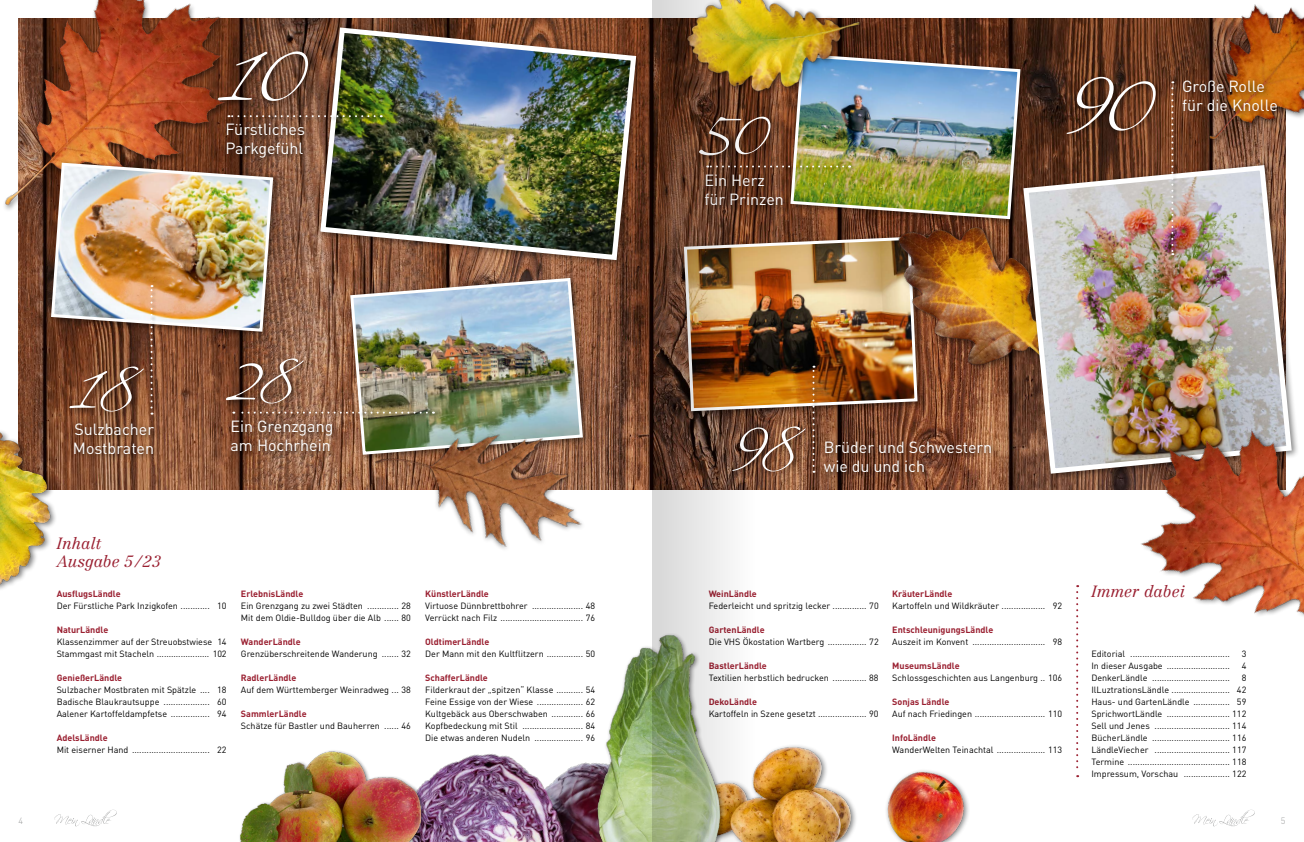
<style>
.page{position:relative;width:1304px;height:842px;background:#fff}
.page>*{position:absolute;margin:0;border:0;box-sizing:border-box;transform-origin:0 0}
.t1{font:92px "Scriptina Pro";color:#fff}
.t2{font:70px "Scriptina Pro";color:#fff}
.t3{font:16px/19.2px "DIN Pro";color:#fff}
.t4{font:italic 300 16px/18px "Centennial LT Pro";color:#9a2031}
.t5{font:9px/12px "DIN Pro";color:#000;text-align:justify}
.t6{font:700 9px "DIN Pro";color:#9a2031}
.t7{font:300 9px "DIN Pro";color:#9c9d9d}
</style>
<div class="page">
<img style="left:802px;top:746px;width:54px;height:96px">
<img style="left:18px;top:18px;width:1268px;height:471px">
<div style="left:347px;top:274px;width:244px;height:189px;background:#000;opacity:.5"></div>
<svg style="left:1076px;top:585px;width:2px;height:192px"></svg>
<div style="left:787px;top:50px;width:241px;height:177px;background:#000;opacity:.5"></div>
<div style="left:227px;top:416px;width:113px;height:43px;background:#000;opacity:.75"></div>
<div style="left:223px;top:119px;width:89px;height:46px;background:#000;opacity:.75"></div>
<div style="left:214px;top:47px;width:102px;height:62px;background:#000;opacity:.75"></div>
<img style="left:4px;top:0;width:233px;height:218px">
<div style="left:71px;top:419px;width:90px;height:43px;background:#000;opacity:.75"></div>
<img style="left:49px;top:161px;width:536px;height:295px">
<div style="left:317px;top:24px;width:327px;height:244px;background:#000;opacity:.5"></div>
<img style="left:318px;top:25px;width:321px;height:238px">
<div style="left:227px;top:114px;width:160px;height:8px;background:#000;opacity:.43"></div>
<svg style="left:228px;top:115px;width:147px;height:2px"></svg>
<img style="left:802px;top:52px;width:220px;height:169px">
<img style="left:885px;top:209px;width:135px;height:184px">
<img style="left:802px;top:10px;width:66px;height:87px">
<img style="left:0;top:406px;width:57px;height:184px">
<img style="left:362px;top:428px;width:224px;height:121px">
<img style="left:1199px;top:4px;width:105px;height:145px">
<img style="left:436px;top:754px;width:146px;height:88px">
<img style="left:582px;top:646px;width:70px;height:196px">
<div style="left:1020px;top:161px;width:279px;height:320px;background:#000;opacity:.5"></div>
<img style="left:1021px;top:162px;width:273px;height:314px">
<div style="left:1171px;top:81px;width:7px;height:179px;background:#000;opacity:.43"></div>
<svg style="left:1171px;top:81px;width:2px;height:174px"></svg>
<div style="left:1179px;top:76px;width:106px;height:43px;background:#000;opacity:.75"></div>
<div style="left:1063px;top:73px;width:100px;height:69px;background:#000;opacity:.75"></div>
<img style="left:1129px;top:420px;width:175px;height:196px">
<div style="left:820px;top:437px;width:179px;height:43px;background:#000;opacity:.75"></div>
<div style="left:812px;top:365px;width:7px;height:113px;background:#000;opacity:.43"></div>
<img style="left:802px;top:235px;width:117px;height:238px">
<img style="left:239px;top:750px;width:197px;height:92px">
<img style="left:886px;top:770px;width:83px;height:72px">
<svg style="left:1192px;top:810px;width:63px;height:17px"></svg>
<svg style="left:54px;top:810px;width:63px;height:17px"></svg>
<img style="left:652px;top:0;width:150px;height:842px">
<h1 class="t1" style="left:222px;top:14px;width:81px">10</h1>
<h3 class="t3" style="left:225px;top:118px;width:81px">Fürstliches<br>Parkgefühl</h3>
<h2 class="t2" style="left:73px;top:342px;width:62px">18</h2>
<h3 class="t3" style="left:73px;top:418px;width:83px">Sulzbacher<br>Mostbraten</h3>
<h2 class="t2" style="left:226px;top:334px;width:69px">28</h2>
<h3 class="t3" style="left:231px;top:416px;width:104px">Ein Grenzgang am Hochrhein</h3>
<h3 class="t4" style="left:57px;top:534px;width:106px">Inhalt<br>Ausgabe 5/23</h3>
<p class="t6" style="left:57px;top:587px;width:66px">AusflugsLändle</p>
<p class="t5" style="left:57px;top:599px;width:172px">Der Fürstliche Park Inzigkofen ............ 10</p>
<p class="t6" style="left:57px;top:623px;width:53px">NaturLändle</p>
<p class="t5" style="left:57px;top:635px;width:172px">Klassenzimmer auf der Streuobstwiese 14<br>Stammgast mit Stacheln ...................... 102</p>
<p class="t6" style="left:57px;top:671px;width:67px">GenießerLändle</p>
<p class="t5" style="left:57px;top:683px;width:172px">Sulzbacher Mostbraten mit Spätzle .... 18<br>Badische Blaukrautsuppe ................... 60<br>Aalener Kartoffeldampfetse ................ 94</p>
<p class="t6" style="left:57px;top:731px;width:53px">AdelsLändle</p>
<p class="t5" style="left:57px;top:743px;width:172px">Mit eiserner Hand ................................ 22</p>
<p class="t6" style="left:241px;top:587px;width:64px">ErlebnisLändle</p>
<p class="t5" style="left:241px;top:599px;width:172px">Ein Grenzgang zu zwei Städten ............. 28<br>Mit dem Oldie-Bulldog über die Alb ...... 80</p>
<p class="t6" style="left:241px;top:635px;width:61px">WanderLändle</p>
<p class="t5" style="left:241px;top:647px;width:171px">Grenzüberschreitende Wanderung ....... 32</p>
<p class="t6" style="left:241px;top:671px;width:57px">RadlerLändle</p>
<p class="t5" style="left:241px;top:683px;width:172px">Auf dem Württemberger Weinradweg ... 38</p>
<p class="t6" style="left:241px;top:707px;width:67px">SammlerLändle</p>
<p class="t5" style="left:241px;top:719px;width:171px">Schätze für Bastler und Bauherren ...... 46</p>
<p class="t6" style="left:425px;top:587px;width:65px">KünstlerLändle</p>
<p class="t5" style="left:425px;top:599px;width:172px">Virtuose Dünnbrettbohrer ..................... 48<br>Verrückt nach Filz .................................. 76</p>
<p class="t6" style="left:425px;top:635px;width:66px">OldtimerLändle</p>
<p class="t5" style="left:425px;top:647px;width:172px">Der Mann mit den Kultflitzern ............... 50</p>
<p class="t6" style="left:425px;top:671px;width:64px">SchafferLändle</p>
<p class="t5" style="left:425px;top:683px;width:172px">Filderkraut der „spitzen“ Klasse ........... 54<br>Feine Essige von der Wiese ................... 62<br>Kultgebäck aus Oberschwaben ............. 66<br>Kopfbedeckung mit Stil ......................... 84<br>Die etwas anderen Nudeln .................... 96</p>
<h2 class="t2" style="left:700px;top:88px;width:68px">50</h2>
<h3 class="t3" style="left:704px;top:170px;width:81px">Ein Herz für Prinzen</h3>
<h1 class="t1" style="left:1065px;top:44px;width:86px">90</h1>
<h3 class="t3" style="left:1182px;top:75px;width:84px">Große Rolle</h3>
<h3 class="t3" style="left:1182px;top:94px;width:97px">für die Knolle</h3>
<h2 class="t2" style="left:731px;top:402px;width:66px">98</h2>
<h3 class="t3" style="left:824px;top:437px;width:170px">Brüder und Schwestern</h3>
<h3 class="t3" style="left:824px;top:456px;width:103px">wie du und ich</h3>
<p class="t6" style="left:709px;top:587px;width:50px">WeinLändle</p>
<h3 class="t4" style="left:1091px;top:582px;width:95px">Immer dabei</h3>
<p class="t5" style="left:709px;top:599px;width:172px">Federleicht und spritzig lecker .............. 70</p>
<p class="t6" style="left:709px;top:623px;width:57px">GartenLändle</p>
<p class="t5" style="left:709px;top:635px;width:172px">Die VHS Ökostation Wartberg ................ 72</p>
<p class="t6" style="left:709px;top:659px;width:60px">BastlerLändle</p>
<p class="t5" style="left:709px;top:671px;width:171px">Textilien herbstlich bedrucken .............. 88</p>
<p class="t6" style="left:709px;top:695px;width:50px">DekoLändle</p>
<p class="t5" style="left:709px;top:707px;width:172px">Kartoffeln in Szene gesetzt .................... 90</p>
<p class="t6" style="left:892px;top:587px;width:62px">KräuterLändle</p>
<p class="t5" style="left:892px;top:599px;width:172px">Kartoffeln und Wildkräuter .................. 92</p>
<p class="t6" style="left:892px;top:623px;width:103px">EntschleunigungsLändle</p>
<p class="t5" style="left:892px;top:635px;width:172px">Auszeit im Konvent .............................. 98</p>
<p class="t6" style="left:892px;top:659px;width:69px">MuseumsLändle</p>
<p class="t5" style="left:892px;top:671px;width:172px">Schlossgeschichten aus Langenburg .. 106</p>
<p class="t6" style="left:892px;top:695px;width:59px">Sonjas Ländle</p>
<p class="t5" style="left:892px;top:707px;width:172px">Auf nach Friedingen ............................. 110</p>
<p class="t6" style="left:892px;top:731px;width:45px">InfoLändle</p>
<p class="t5" style="left:892px;top:743px;width:172px">WanderWelten Teinachtal .................... 113</p>
<p class="t5" style="left:1091px;top:647px;width:140px">Editorial .........................................</p>
<p class="t5" style="left:1242px;top:647px;width:6px">3</p>
<p class="t5" style="left:1091px;top:659px;width:140px">In dieser Ausgabe ..........................</p>
<p class="t5" style="left:1242px;top:659px;width:6px">4</p>
<p class="t5" style="left:1091px;top:671px;width:140px">DenkerLändle ................................</p>
<p class="t5" style="left:1091px;top:671px;width:157px;text-indent:150px">8<br>IlLuztrationsLändle ........................ 42<br>Haus- und GartenLändle ............... 59<br>SprichwortLändle .......................... 112<br>Sell und Jenes ............................... 114<br>BücherLändle ................................ 116<br>LändleViecher ............................... 117<br>Termine .......................................... 118<br>Impressum, Vorschau ................... 122</p>
<p class="t7" style="left:18px;top:813px;width:6px">4</p>
<p class="t7" style="left:1281px;top:813px;width:6px">5</p>
</div>
